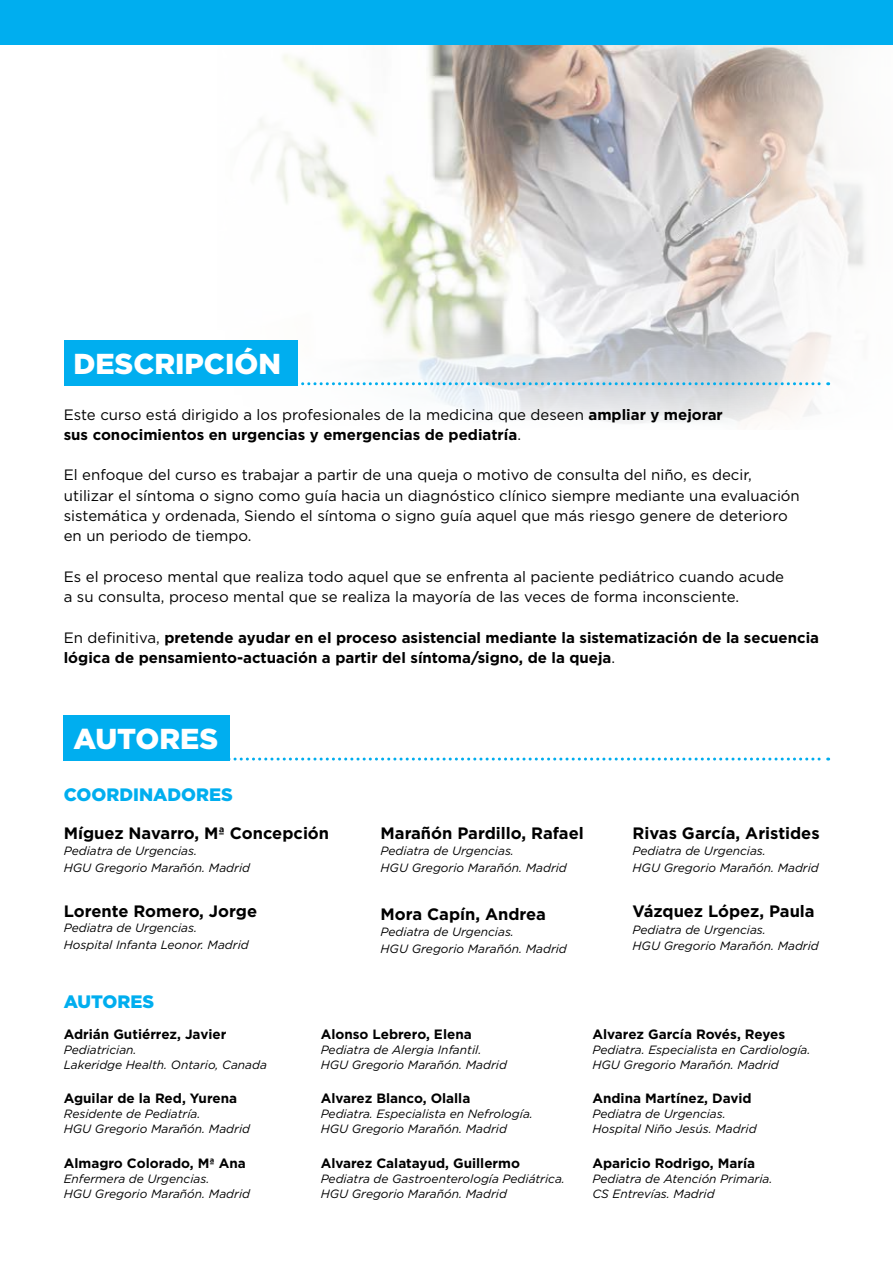
<style>
.page{position:relative;width:893px;height:1263px;background:#fff}
.page>*{position:absolute;margin:0;border:0;box-sizing:border-box;transform-origin:0 0}
.t1{font:900 28.8px "Gotham";color:#fff}
.t2{font:900 18px "Gotham";color:#00aeef}
.t3{font:700 16.5px "Gotham";color:#000}
.t4{font:15px/20.2px "Gotham";color:#000}
.t5{font:700 15px/20.2px "Gotham";color:#000}
.t6{font:700 13.5px "Gotham";color:#000}
.t7{font:italic 12px/15px "Gotham";color:#000}
.s1{font-weight:400}
</style>
<div class="page">
<img style="left:194px;top:44px;width:699px;height:382px">
<div style="left:0;top:0;width:893px;height:44px;background:#00aeef"></div>
<svg style="left:298px;top:382px;width:531px;height:3px;background:#92d1ea"></svg>
<div style="left:64px;top:340px;width:234px;height:45px;background:#00aeef"></div>
<svg style="left:230px;top:757px;width:599px;height:3px"></svg>
<div style="left:64px;top:715px;width:166px;height:45px;background:#00aeef"></div>
<h1 class="t1" style="left:73px;top:344px;width:209px">DESCRIPCIÓN</h1>
<p class="t5" style="left:64px;top:404px;width:661px"><span class="s1">Este curso está dirigido a los profesionales de la medicina que deseen</span> ampliar y mejorar sus conocimientos en urgencias y emergencias de pediatría<span class="s1">.</span></p>
<p class="t4" style="left:64px;top:465px;width:738px">El enfoque del curso es trabajar a partir de una queja o motivo de consulta del niño, es decir, utilizar el síntoma o signo como guía hacia un diagnóstico clínico siempre mediante una evaluación sistemática y ordenada, Siendo el síntoma o signo guía aquel que más riesgo genere de deterioro en un periodo de tiempo.</p>
<p class="t4" style="left:64px;top:566px;width:722px">Es el proceso mental que realiza todo aquel que se enfrenta al paciente pediátrico cuando acude a su consulta, proceso mental que se realiza la mayoría de las veces de forma inconsciente.</p>
<p class="t5" style="left:64px;top:627px;width:757px"><span class="s1">En definitiva,</span> pretende ayudar en el proceso asistencial mediante la sistematización de la secuencia lógica de pensamiento-actuación a partir del síntoma/signo, de la queja<span class="s1">.</span></p>
<h1 class="t1" style="left:73px;top:719px;width:146px">AUTORES</h1>
<h2 class="t2" style="left:64px;top:782px;width:171px">COORDINADORES</h2>
<h3 class="t3" style="left:64px;top:822px;width:267px">Míguez Navarro, Mª Concepción</h3>
<p class="t7" style="left:64px;top:842px;width:188px;line-height:16.5px">Pediatra de Urgencias.<br>HGU Gregorio Marañón. Madrid</p>
<h3 class="t3" style="left:64px;top:900px;width:195px">Lorente Romero, Jorge</h3>
<p class="t7" style="left:64px;top:919px;width:186px;line-height:16.5px">Pediatra de Urgencias.<br>Hospital Infanta Leonor. Madrid</p>
<h3 class="t3" style="left:381px;top:822px;width:205px">Marañón Pardillo, Rafael</h3>
<p class="t7" style="left:381px;top:842px;width:188px;line-height:16.5px">Pediatra de Urgencias.<br>HGU Gregorio Marañón. Madrid</p>
<h3 class="t3" style="left:381px;top:903px;width:167px">Mora Capín, Andrea</h3>
<p class="t7" style="left:381px;top:923px;width:188px;line-height:16.5px">Pediatra de Urgencias.<br>HGU Gregorio Marañón. Madrid</p>
<h3 class="t3" style="left:632px;top:822px;width:189px">Rivas García, Aristides</h3>
<p class="t7" style="left:632px;top:842px;width:188px;line-height:16.5px">Pediatra de Urgencias.<br>HGU Gregorio Marañón. Madrid</p>
<h3 class="t3" style="left:632px;top:900px;width:184px">Vázquez López, Paula</h3>
<p class="t7" style="left:632px;top:921px;width:188px;line-height:16.5px">Pediatra de Urgencias.<br>HGU Gregorio Marañón. Madrid</p>
<h2 class="t2" style="left:64px;top:989px;width:92px">AUTORES</h2>
<p class="t6" style="left:64px;top:1025px;width:164px">Adrián Gutiérrez, Javier</p>
<p class="t7" style="left:64px;top:1042px;width:205px">Pediatrician.<br>Lakeridge Health. Ontario, Canada</p>
<p class="t6" style="left:64px;top:1089px;width:175px">Aguilar de la Red, Yurena</p>
<p class="t7" style="left:64px;top:1106px;width:188px">Residente de Pediatría.<br>HGU Gregorio Marañón. Madrid</p>
<p class="t6" style="left:64px;top:1154px;width:184px">Almagro Colorado, Mª Ana</p>
<p class="t7" style="left:64px;top:1171px;width:188px">Enfermera de Urgencias.<br>HGU Gregorio Marañón. Madrid</p>
<p class="t6" style="left:321px;top:1025px;width:153px">Alonso Lebrero, Elena</p>
<p class="t7" style="left:321px;top:1042px;width:188px">Pediatra de Alergia Infantil.<br>HGU Gregorio Marañón. Madrid</p>
<p class="t6" style="left:321px;top:1089px;width:151px">Alvarez Blanco, Olalla</p>
<p class="t7" style="left:321px;top:1106px;width:214px">Pediatra. Especialista en Nefrología.<br>HGU Gregorio Marañón. Madrid</p>
<p class="t6" style="left:321px;top:1154px;width:201px">Alvarez Calatayud, Guillermo</p>
<p class="t7" style="left:321px;top:1171px;width:246px">Pediatra de Gastroenterología Pediátrica.<br>HGU Gregorio Marañón. Madrid</p>
<p class="t6" style="left:592px;top:1025px;width:194px">Alvarez García Rovés, Reyes</p>
<p class="t7" style="left:592px;top:1042px;width:220px">Pediatra. Especialista en Cardiología.<br>HGU Gregorio Marañón. Madrid</p>
<p class="t6" style="left:592px;top:1089px;width:161px">Andina Martínez, David</p>
<p class="t7" style="left:592px;top:1106px;width:166px">Pediatra de Urgencias.<br>Hospital Niño Jesús. Madrid</p>
<p class="t6" style="left:592px;top:1154px;width:164px">Aparicio Rodrigo, María</p>
<p class="t7" style="left:592px;top:1171px;width:182px">Pediatra de Atención Primaria.<br>CS Entrevías. Madrid</p>
</div>
